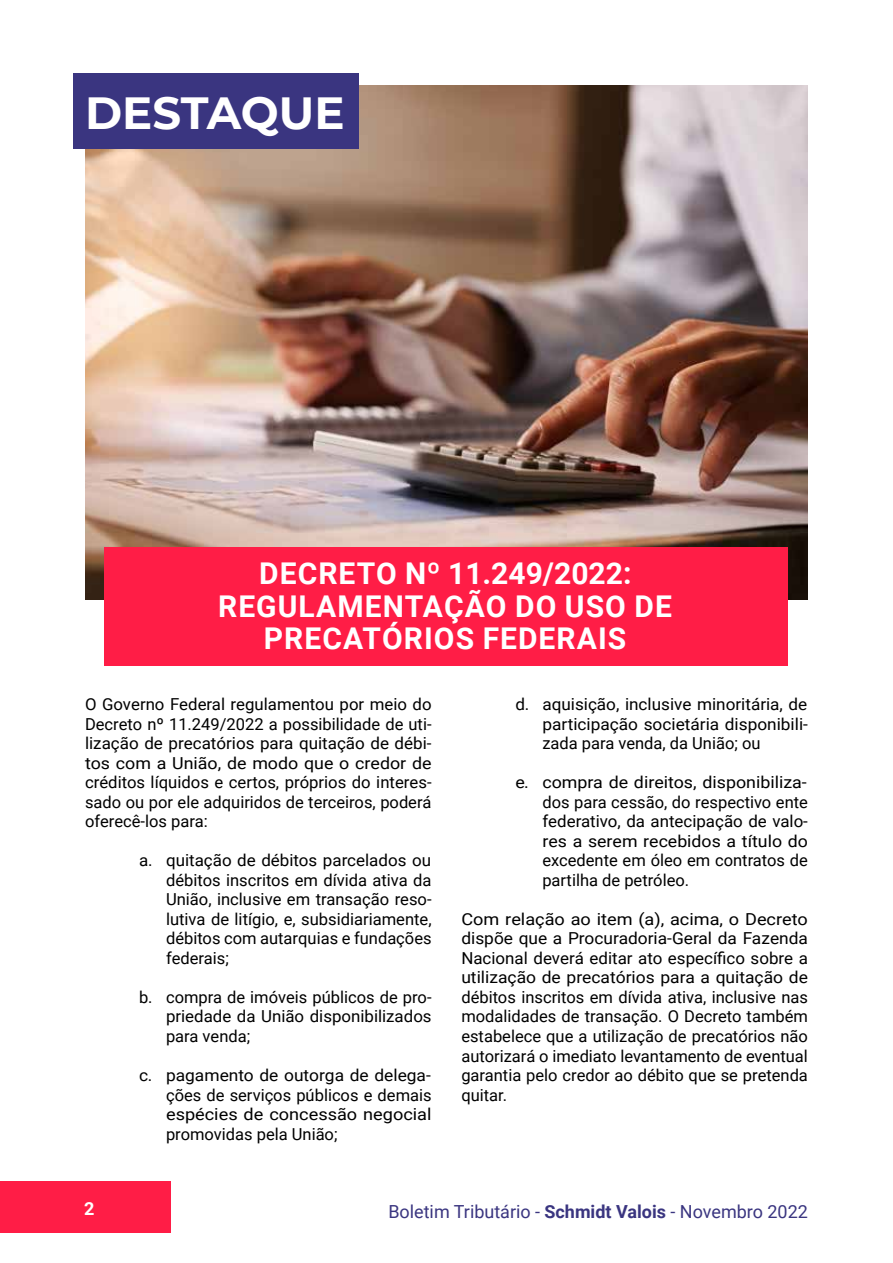
<style>
.page{position:relative;width:893px;height:1263px;background:#fff}
.page>*{position:absolute;margin:0;border:0;box-sizing:border-box;transform-origin:0 0}
.t1{font:700 45px "Montserrat";color:#fff}
.t2{font:700 30px/32.4px "Roboto";letter-spacing:.035em;color:#fff;text-align:center}
.t3{font:18px "Roboto";color:#3a3580}
.t4{font:700 18px "Roboto";color:#fff}
.t5{font:16.5px/19.5px "Roboto";color:#000;text-align:justify}
.t6{font:16.5px/19.5px "Roboto";color:#000;text-align:justify;scale:1.1 1}
.t7{font:16.5px/19.5px "Roboto";color:#000;text-align:justify;scale:1.08 1}
.t8{font:16.5px/19.5px "Roboto";color:#000;text-align:justify;scale:1.05 1}
.t9{font:16.5px/19.5px "Roboto";color:#000;text-align:justify;scale:1.04 1}
.s1{font-weight:700}
</style>
<div class="page">
<div style="left:0;top:1182px;width:171px;height:51px;background:#ff1d46"></div>
<img style="left:85px;top:85px;width:723px;height:515px">
<div style="left:73px;top:73px;width:286px;height:75px;background:#3a3580"></div>
<div style="left:105px;top:547px;width:683px;height:118px;background:#ff1d46"></div>
<h1 class="t1" style="left:85px;top:80px;width:261px">DESTAQUE</h1>
<h2 class="t2" style="left:218px;top:556px;width:455px">DECRETO Nº 11.249/2022:<br>REGULAMENTAÇÃO DO USO DE<br>PRECATÓRIOS FEDERAIS</h2>
<p class="t5" style="left:85px;top:694px;width:348px">O Governo Federal regulamentou por meio do Decreto nº 11.249/2022 a possibilidade de uti&shy;lização de precatórios para quitação de débi&shy;tos com a União, de modo que o credor de créditos líquidos e certos, próprios do interes&shy;sado ou por ele adquiridos de terceiros, poderá oferecê-los para:</p>
<p class="t5" style="left:166px;top:850px;width:267px;text-indent:-27px">a. quitação de débitos parcelados ou débitos inscritos em dívida ativa da União, inclusive em transação reso&shy;lutiva de litígio, e, subsidiariamente, débitos com autarquias e fundações federais;</p>
<p class="t5" style="left:166px;top:987px;width:267px;text-indent:-27px">b. compra de imóveis públicos de pro&shy;priedade da União disponibilizados para venda;</p>
<p class="t8" style="left:166px;top:1065px;width:254px;text-indent:-27px">c. pagamento de outorga de delega&shy;ções de serviços públicos e demais espécies de concessão negocial promovidas pela União;</p>
<p class="t9" style="left:542px;top:694px;width:257px;text-indent:-27px">d. aquisição, inclusive minoritária, de participação societária disponibili&shy;zada para venda, da União; ou</p>
<p class="t7" style="left:542px;top:772px;width:247px;text-indent:-27px">e. compra de direitos, disponibiliza&shy;dos para cessão, do respectivo ente federativo, da antecipação de valo&shy;res a serem recebidos a título do excedente em óleo em contratos de partilha de petróleo.</p>
<p class="t6" style="left:461px;top:909px;width:317px">Com relação ao item (a), acima, o Decreto dispõe que a Procuradoria-Geral da Fazenda Nacional deverá editar ato específico sobre a utilização de precatórios para a quitação de débitos inscritos em dívida ativa, inclusive nas modalidades de transação. O Decreto também estabelece que a utilização de precatórios não autorizará o imediato levantamento de eventual garantia pelo credor ao débito que se pretenda quitar.</p>
<p class="t4" style="left:84px;top:1195px;width:12px">2</p>
<p class="t3" style="left:388px;top:1199px;width:421px">Boletim Tributário - <span class="s1">Schmidt Valois</span> - Novembro 2022</p>
</div>
